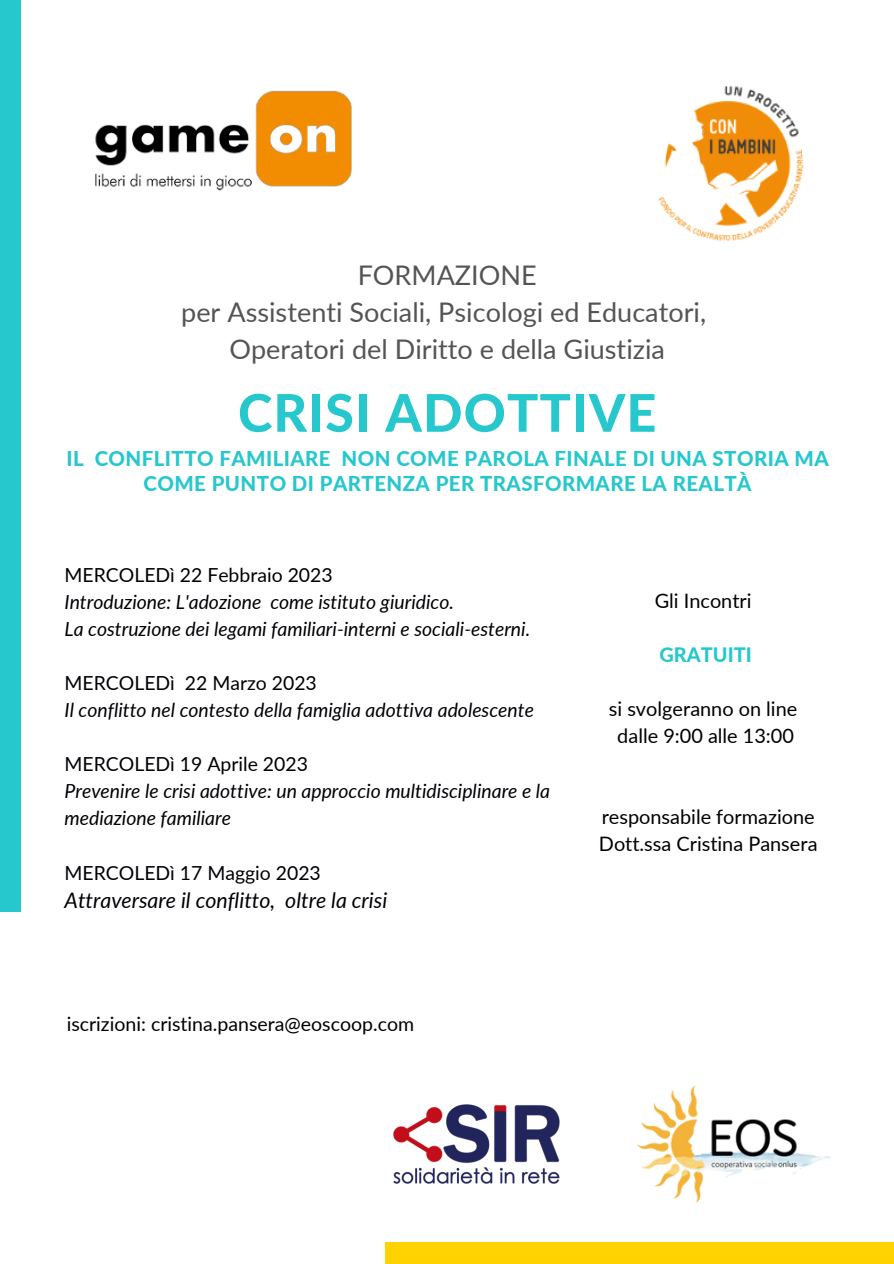
<style>
.page{position:relative;width:894px;height:1264px;background:#fff}
.page>*{position:absolute;margin:0;border:0;box-sizing:border-box;transform-origin:0 0}
.t1{font:800 51.9px "Lato";letter-spacing:.02em;color:#26c7cd}
.t2{font:27px/37.2px "Lato";color:#545454;text-align:center}
.t3{font:italic 21.3px "Lato";color:#000105}
.t4{font:800 20.4px/26px "Lato";letter-spacing:.02em;color:#26c7cd;text-align:center}
.t5{font:19.95px/27px "Lato";color:#000;text-align:center}
.t6{font:800 19.95px "Lato";color:#26c7cd}
.t7{font:19.5px "Lato";color:#000}
.t8{font:italic 19.35px/27px "Lato";color:#000105}
.t9{font:19.35px "Lato";color:#000105}
</style>
<div class="page">
<div style="left:0;top:0;width:21px;height:911px;background:#26c7cd"></div>
<div style="left:385px;top:1242px;width:508px;height:21px;background:#ffd200"></div>
<img style="left:637px;top:1085px;width:193px;height:118px">
<img style="left:95px;top:90px;width:257px;height:101px">
<img style="left:658px;top:86px;width:146px;height:155px">
<img style="left:393px;top:1104px;width:167px;height:80px">
<h2 class="t2" style="left:181px;top:255px;width:526px">FORMAZIONE<br>per Assistenti Sociali, Psicologi ed Educatori,<br>Operatori del Diritto e della Giustizia</h2>
<h1 class="t1" style="left:238px;top:380px;width:419px">CRISI ADOTTIVE</h1>
<p class="t4" style="left:66px;top:444px;width:763px">IL CONFLITTO FAMILIARE NON COME PAROLA FINALE DI UNA STORIA MA<br>COME PUNTO DI PARTENZA PER TRASFORMARE LA REALTÀ</p>
<p class="t9" style="left:64px;top:563px;width:269px">MERCOLEDì 22 Febbraio 2023</p>
<p class="t8" style="left:64px;top:588px;width:467px">Introduzione: L'adozione come istituto giuridico.<br>La costruzione dei legami familiari-interni e sociali-esterni.</p>
<p class="t9" style="left:64px;top:671px;width:254px">MERCOLEDì 22 Marzo 2023</p>
<p class="t8" style="left:64px;top:696px;width:471px">Il conflitto nel contesto della famiglia adottiva adolescente</p>
<p class="t9" style="left:64px;top:752px;width:245px">MERCOLEDì 19 Aprile 2023</p>
<p class="t8" style="left:64px;top:777px;width:487px">Prevenire le crisi adottive: un approccio multidisciplinare e la mediazione familiare</p>
<p class="t9" style="left:64px;top:860px;width:258px">MERCOLEDì 17 Maggio 2023</p>
<p class="t3" style="left:64px;top:886px;width:324px">Attraversare il conflitto, oltre la crisi</p>
<p class="t7" style="left:67px;top:1011px;width:349px">iscrizioni: cristina.pansera@eoscoop.com</p>
<p class="t5" style="left:654px;top:587px;width:98px">Gli Incontri</p>
<p class="t6" style="left:659px;top:642px;width:94px">GRATUITI</p>
<p class="t5" style="left:608px;top:695px;width:190px">si svolgeranno on line dalle 9:00 alle 13:00</p>
<p class="t5" style="left:598px;top:803px;width:220px;text-align:left">responsabile formazione<br>Dott.ssa Cristina Pansera</p>
</div>
